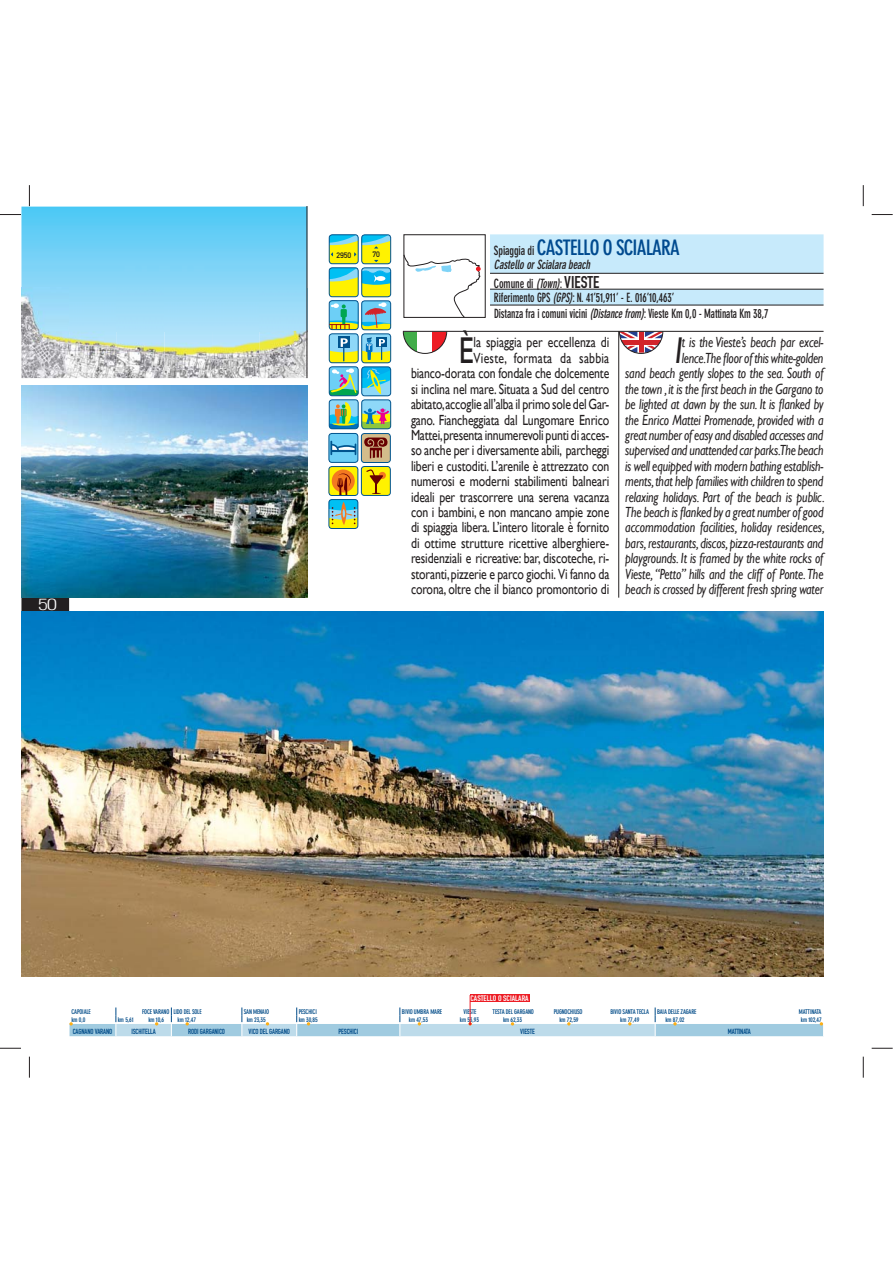
<style>
.page{position:relative;width:893px;height:1263px;background:#fff}
.page>*{position:absolute;margin:0;border:0;box-sizing:border-box;transform-origin:0 0}
.t1{font:37.35px "Gill Sans";color:#231f20;scale:.8 1}
.t2{font:italic 37.35px "Gill Sans";color:#231f20;scale:.8 1}
.t3{font:700 condensed 21px "DIN Neuzeit Grotesk";letter-spacing:-.04em;color:#004a8f}
.t4{font:italic 14.7px/15.5px "Gill Sans";letter-spacing:-.01em;color:#231f20;text-align:right;scale:.8 1}
.t5{font:14.7px/15.5px "Gill Sans";letter-spacing:-.01em;color:#231f20;text-align:right;scale:.8 1}
.t6{font:700 condensed 12.6px/15.9px "DIN Neuzeit Grotesk";letter-spacing:-.01em;color:#231f20;scale:.85 1}
.t7{font:italic 700 condensed 12.6px/18.8px "DIN Neuzeit Grotesk";color:#231f20;scale:.9 1}
.t8{font:7.95px "DIN Engschrift";color:#fff;scale:1.06 1}
.t9{font:7.8px "DIN Mittelschrift Alternate";letter-spacing:-.01em;color:#231f20}
.t10{font:7.35px "DIN Engschrift";letter-spacing:-.02em;color:#004b88}
.t11{font:700 condensed 6.45px "DIN Neuzeit Grotesk";letter-spacing:-.03em;color:#004b88}
.s1{font-size:12.6px;color:#231f20}
.s2{font-style:normal}
.s3{font-family:"DIN Engschrift";font-weight:400;font-style:normal;font-stretch:normal;font-size:16.8px}
.s4{font-style:italic}
</style>
<div class="page">
<div style="left:21px;top:598px;width:48px;height:14px;background:#231f20"></div>
<img style="left:21px;top:207px;width:286px;height:153px">
<svg style="left:619px;top:332px;width:44px;height:22px"></svg>
<hr style="left:618px;top:331px;width:1px;height:267px;background:#231f20">
<svg style="left:403px;top:332px;width:44px;height:22px"></svg>
<hr style="left:403px;top:331px;width:420px;height:1px;background:#231f20">
<div style="left:329px;top:433px;width:29px;height:29px;background:#6dcff6;border-radius:3px"></div>
<div style="left:328px;top:433px;width:30px;height:30px;border:1px solid #00548e;border-radius:3px"></div>
<svg style="left:330px;top:441px;width:26px;height:14px"></svg>
<div style="left:328px;top:466px;width:30px;height:30px;border:1px solid #00548e;border-radius:3px"></div>
<div style="left:361px;top:434px;width:29px;height:28px;background:#d3bc8b;border-radius:3px"></div>
<div style="left:361px;top:433px;width:30px;height:30px;border:1px solid #00548e;border-radius:3px"></div>
<div style="left:364px;top:438px;width:23px;height:9px;background:#670000;border-radius:4px"></div>
<svg style="left:367px;top:439px;width:17px;height:19px"></svg>
<div style="left:361px;top:466px;width:30px;height:30px;border:1px solid #00548e;border-radius:3px"></div>
<svg style="left:328px;top:467px;width:62px;height:62px"></svg>
<div style="left:329px;top:234px;width:30px;height:30px;border:1px solid #00548e;border-radius:3px"></div>
<div style="left:361px;top:234px;width:30px;height:30px;border:1px solid #00548e;border-radius:3px"></div>
<svg style="left:328px;top:235px;width:64px;height:194px"></svg>
<img style="left:21px;top:386px;width:286px;height:212px">
<img style="left:21px;top:612px;width:802px;height:365px">
<div style="left:403px;top:234px;width:82px;height:84px;border:1px solid #231f20"></div>
<svg style="left:490px;top:234px;width:333px;height:71px"></svg>
<hr style="left:490px;top:273px;width:333px;height:1px;background:#231f20">
<hr style="left:490px;top:289px;width:333px;height:1px;background:#231f20">
<hr style="left:490px;top:305px;width:333px;height:1px;background:#231f20">
<svg style="left:403px;top:254px;width:78px;height:64px"></svg>
<svg style="left:69px;top:995px;width:754px;height:41px"></svg>
<div style="left:470px;top:994px;width:59px;height:8px;background:#ed1c24"></div>
<img style="left:21px;top:373px;width:48px;height:5px">
<img style="left:69px;top:373px;width:48px;height:5px">
<img style="left:117px;top:370px;width:95px;height:8px">
<img style="left:212px;top:370px;width:48px;height:8px">
<img style="left:260px;top:360px;width:47px;height:15px">
<img style="left:21px;top:288px;width:286px;height:44px">
<img style="left:21px;top:331px;width:143px;height:42px">
<img style="left:164px;top:331px;width:96px;height:39px">
<hr style="left:307px;top:207px;width:1px;height:171px;background:#231f20">
<svg style="left:0;top:214px;width:21px;height:1px"></svg>
<svg style="left:872px;top:214px;width:21px;height:1px"></svg>
<svg style="left:0;top:1048px;width:21px;height:1px"></svg>
<svg style="left:872px;top:1048px;width:21px;height:1px"></svg>
<svg style="left:29px;top:185px;width:1px;height:21px"></svg>
<svg style="left:29px;top:1057px;width:1px;height:21px"></svg>
<svg style="left:863px;top:185px;width:1px;height:21px"></svg>
<svg style="left:863px;top:1057px;width:1px;height:21px"></svg>
<p class="t9" style="left:336px;top:252px;width:16px">2950</p>
<p class="t9" style="left:373px;top:252px;width:9px">70</p>
<h2 class="t3" style="left:494px;top:239px;width:187px"><span class="s1">Spiaggia di</span> CASTELLO O SCIALARA</h2>
<p class="t7" style="left:494px;top:256px;width:119px">Castello orScialara beach<br><span class="s2">Comune di</span> (Town)<span class="s2">:</span> <span class="s3">VIESTE</span></p>
<p class="t6" style="left:494px;top:290px;width:325px">Riferimento GPS <span class="s4">(GPS)</span>: N. 41’51,911’ - E. 016’10,463’<br>Distanza fra i comuni vicini <span class="s4">(Distance from)</span>: Vieste Km 0,0 - Mattinata Km 38,7</p>
<h1 class="t1" style="left:459px;top:329px;width:20px">È</h1>
<p class="t4" style="left:625px;top:335px;width:251px">t is the Vieste’s beach par excel-<br>lence.The floor of this white-golden<br>sand beach gently slopes to the sea. South of the town , it is the first beach in the Gargano to be lighted at dawn by the sun. It is flanked by the Enrico Mattei Promenade, provided with a great number of easy and disabled accesses and supervised and unattended car parks.The beach is well equipped with modern bathing establish&shy;ments, that help families with children to spend relaxing holidays. Part of the beach is public.<br>The beach is flanked by a great number of good accommodation facilities, holiday residences, bars, restaurants, discos, pizza-restaurants and playgrounds. It is framed by the white rocks of Vieste, “Petto” hills and the cliff of Ponte. The beach is crossed by different fresh spring water</p>
<p class="t5" style="left:411px;top:335px;width:249px">la spiaggia per eccellenza di<br>Vieste, formata da sabbia bianco-dorata con fondale che dolcemente si inclina nel mare. Situata a Sud del centro abitato, accoglie all’alba il primo sole del Gar&shy;gano. Fiancheggiata dal Lungomare Enrico Mattei, presenta innumerevoli punti di acces&shy;so anche per i diversamente abili, parcheggi liberi e custoditi. L’arenile è attrezzato con numerosi e moderni stabilimenti balneari ideali per trascorrere una serena vacanza con i bambini, e non mancano ampie zone di spiaggia libera. L’intero litorale è fornito di ottime strutture ricettive alberghiere&shy;residenziali e ricreative: bar, discoteche, ri&shy;storanti, pizzerie e parco giochi. Vi fanno da corona, oltre che il bianco promontorio di</p>
<h1 class="t2" style="left:675px;top:329px;width:10px">I</h1>
<p class="t8" style="left:470px;top:995px;width:56px">CASTELLO O SCIALARA</p>
<p class="t11" style="left:71px;top:1010px;width:21px">CAPOIALE</p>
<p class="t11" style="left:142px;top:1010px;width:61px">FOCE VARANO LIDO DEL SOLE</p>
<p class="t11" style="left:244px;top:1010px;width:27px">SAN MENAIO</p>
<p class="t11" style="left:299px;top:1010px;width:20px">PESCHICI</p>
<p class="t11" style="left:402px;top:1010px;width:42px">BIVIO UMBRA MARE</p>
<p class="t11" style="left:463px;top:1010px;width:15px">VIESTE</p>
<p class="t11" style="left:493px;top:1010px;width:43px">TESTA DEL GARGANO</p>
<p class="t11" style="left:554px;top:1010px;width:30px">PUGNOCHIUSO</p>
<p class="t11" style="left:610px;top:1010px;width:40px">BIVIO SANTA TECLA</p>
<p class="t11" style="left:657px;top:1010px;width:41px">BAIA DELLE ZAGARE</p>
<p class="t11" style="left:799px;top:1010px;width:24px">MATTINATA</p>
<p class="t11" style="left:71px;top:1017px;width:16px">km 0,0</p>
<p class="t11" style="left:118px;top:1017px;width:17px">km 5,61</p>
<p class="t11" style="left:148px;top:1017px;width:17px">km 10,6</p>
<p class="t11" style="left:178px;top:1017px;width:20px">km 12,47</p>
<p class="t11" style="left:247px;top:1017px;width:21px">km 23,35</p>
<p class="t11" style="left:299px;top:1017px;width:21px">km 30,85</p>
<p class="t11" style="left:409px;top:1017px;width:21px">km 47,53</p>
<p class="t11" style="left:460px;top:1017px;width:21px">km 53,93</p>
<p class="t11" style="left:503px;top:1017px;width:21px">km 62,33</p>
<p class="t11" style="left:559px;top:1017px;width:21px">km 72,59</p>
<p class="t11" style="left:620px;top:1017px;width:21px">km 77,49</p>
<p class="t11" style="left:665px;top:1017px;width:21px">km 87,02</p>
<p class="t11" style="left:801px;top:1017px;width:22px">km 102,47</p>
<p class="t10" style="left:73px;top:1028px;width:41px">CAGNANO VARANO</p>
<p class="t10" style="left:131px;top:1028px;width:26px">ISCHITELLA</p>
<p class="t10" style="left:188px;top:1028px;width:38px">RODI GARGANICO</p>
<p class="t10" style="left:248px;top:1028px;width:43px">VICO DEL GARGANO</p>
<p class="t10" style="left:338px;top:1028px;width:21px">PESCHICI</p>
<p class="t10" style="left:520px;top:1028px;width:16px">VIESTE</p>
<p class="t10" style="left:728px;top:1028px;width:24px">MATTINATA</p>
</div>
